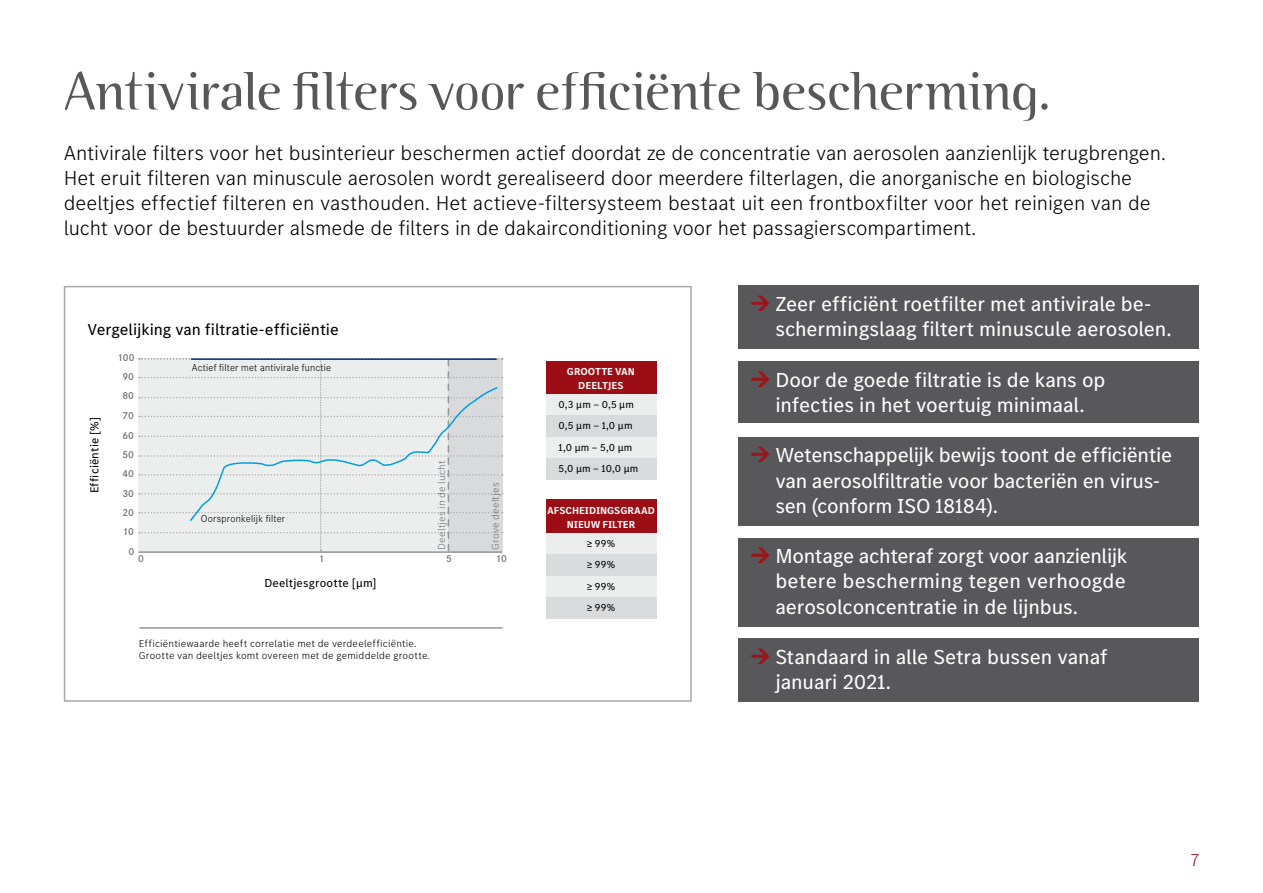
<style>
.page{position:relative;width:1263px;height:893px;background:#fff}
.page>*{position:absolute;margin:0;border:0;box-sizing:border-box;transform-origin:0 0}
.t1{font:300 54px "Binary Com";letter-spacing:-.01em;color:#58585a}
.t2{font:300 21px/25.2px "MB Corpo S Text";letter-spacing:-.005em;color:#000}
.t3{font:21px/25.2px "MB Corpo S Text";letter-spacing:-.005em;color:#fff}
.t4{font:300 18px "MB Corpo S Text";color:#9d141c}
.t5{font:16.5px "MB Corpo S Text";color:#000}
.t6{font:12px "MB Corpo S Text";letter-spacing:.015em;color:#000}
.t7{font:300 10.5px/12px "MB Corpo S Text";letter-spacing:.02em;color:#000}
.t8{font:10.5px/21.5px "MB Corpo S Text";letter-spacing:.02em;color:#000}
.t9{font:300 10.5px "Corporate S Pro";letter-spacing:.02em;color:#000}
.t10{font:700 10.5px/13.5px "MB Corpo S Text";letter-spacing:-.005em;color:#fff;text-align:center}
.t11{font:300 10.5px "MB Corpo S Text";letter-spacing:.02em;color:#707172}
.t12{font:600 10.5px "Corporate S Pro";color:#707172}
</style>
<div class="page">
<div style="left:64px;top:286px;width:628px;height:416px;border:2px solid #a7a8aa"></div>
<hr style="left:139px;top:551px;width:363px;height:2px;background:#949597">
<svg style="left:139px;top:358px;width:364px;height:193px;background:#e3e6e7"></svg>
<div style="left:546px;top:361px;width:110px;height:33px;background:#9d0d15"></div>
<div style="left:546px;top:499px;width:110px;height:35px;background:#9d0d15"></div>
<hr style="left:140px;top:627px;width:362px;height:2px;background:#949597">
<div style="left:546px;top:394px;width:110px;height:21px;background:#eceded"></div>
<div style="left:546px;top:533px;width:110px;height:21px;background:#eceded"></div>
<div style="left:546px;top:437px;width:110px;height:21px;background:#eceded"></div>
<div style="left:546px;top:576px;width:110px;height:21px;background:#eceded"></div>
<div style="left:546px;top:415px;width:110px;height:22px;background:#d9dadb"></div>
<div style="left:546px;top:554px;width:110px;height:22px;background:#d9dadb"></div>
<div style="left:546px;top:458px;width:110px;height:21px;background:#d9dadb"></div>
<div style="left:546px;top:597px;width:110px;height:21px;background:#d9dadb"></div>
<div style="left:738px;top:361px;width:461px;height:62px;background:#58585a"></div>
<div style="left:738px;top:639px;width:461px;height:63px;background:#58585a"></div>
<div style="left:738px;top:286px;width:461px;height:63px;background:#58585a"></div>
<div style="left:738px;top:437px;width:461px;height:88px;background:#58585a"></div>
<div style="left:738px;top:538px;width:461px;height:88px;background:#58585a"></div>
<h1 class="t1" style="left:64px;top:59px;width:988px">Antivirale filters voor efficiënte bescherming.</h1>
<p class="t2" style="left:64px;top:139px;width:1103px">Antivirale filters voor het businterieur beschermen actief doordat ze de concentratie van aerosolen aanzienlijk terugbrengen.<br>Het eruit filteren van minuscule aerosolen wordt gerealiseerd door meerdere filterlagen, die anorganische en biologische deeltjes effectief filteren en vasthouden. Het actieve-filtersysteem bestaat uit een frontboxfilter voor het reinigen van de lucht voor de bestuurder alsmede de filters in de dakairconditioning voor het passagierscompartiment.</p>
<p class="t5" style="left:88px;top:319px;width:253px">Vergelijking van filtratie-efficiëntie</p>
<p class="t6" style="left:87px;top:493px;width:78px;rotate:-90deg">Efficiëntie [%]</p>
<p class="t12" style="left:117px;top:349px;width:19px">100</p>
<p class="t12" style="left:122px;top:369px;width:13px">90</p>
<p class="t12" style="left:122px;top:388px;width:13px">80</p>
<p class="t12" style="left:122px;top:408px;width:13px">70</p>
<p class="t12" style="left:122px;top:427px;width:13px">60</p>
<p class="t12" style="left:122px;top:446px;width:13px">50</p>
<p class="t12" style="left:122px;top:465px;width:13px">40</p>
<p class="t12" style="left:122px;top:486px;width:13px">30</p>
<p class="t12" style="left:122px;top:505px;width:13px">20</p>
<p class="t12" style="left:122px;top:524px;width:13px">10</p>
<p class="t9" style="left:192px;top:360px;width:141px">Actief filter met antivirale functie</p>
<p class="t9" style="left:201px;top:511px;width:86px">Oorspronkelijk filter</p>
<p class="t12" style="left:129px;top:544px;width:7px">0</p>
<p class="t12" style="left:138px;top:551px;width:7px">0</p>
<p class="t12" style="left:318px;top:551px;width:7px">1</p>
<p class="t6" style="left:264px;top:575px;width:114px">Deeltjesgrootte [µm]</p>
<p class="t11" style="left:435px;top:550px;width:91px;rotate:-90deg">Deeltjes in de lucht</p>
<p class="t11" style="left:488px;top:550px;width:69px;rotate:-90deg">Grove deeltjes</p>
<p class="t12" style="left:446px;top:551px;width:7px">5</p>
<p class="t12" style="left:496px;top:551px;width:13px">10</p>
<p class="t7" style="left:139px;top:637px;width:293px">Efficiëntiewaarde heeft correlatie met de verdeelefficiëntie.<br>Grootte van deeltjes komt overeen met de gemiddelde grootte.</p>
<p class="t10" style="left:567px;top:365px;width:70px">GROOTTE VAN<br>DEELTJES</p>
<p class="t8" style="left:558px;top:393px;width:81px">0,3 µm ‒ 0,5 µm<br>0,5 µm ‒ 1,0 µm<br>1,0 µm ‒ 5,0 µm<br>5,0 µm ‒ 10,0 µm</p>
<p class="t10" style="left:547px;top:504px;width:109px">AFSCHEIDINGSGRAAD<br>NIEUW FILTER</p>
<p class="t8" style="left:587px;top:532px;width:30px;text-align:justify">≥ 99% ≥ 99% ≥ 99% ≥ 99%</p>
<p class="t3" style="left:775px;top:291px;width:398px">Zeer efficiënt roetfilter met antivirale be&shy;schermingslaag filtert minuscule aerosolen.</p>
<p class="t3" style="left:775px;top:366px;width:332px">Door de goede filtratie is de kans op infecties in het voertuig minimaal.</p>
<p class="t3" style="left:775px;top:442px;width:398px">Wetenschappelijk bewijs toont de efficiëntie van aerosolfiltratie voor bacteriën en virus&shy;sen (conform ISO 18184).</p>
<p class="t3" style="left:775px;top:543px;width:353px;text-align:justify">Montage achteraf zorgt voor aanzienlijk betere bescherming tegen verhoogde aerosolconcentratie in de lijnbus.</p>
<p class="t3" style="left:775px;top:643px;width:334px">Standaard in alle Setra bussen vanaf januari 2021.</p>
<p class="t4" style="left:1191px;top:847px;width:10px">7</p>
</div>
